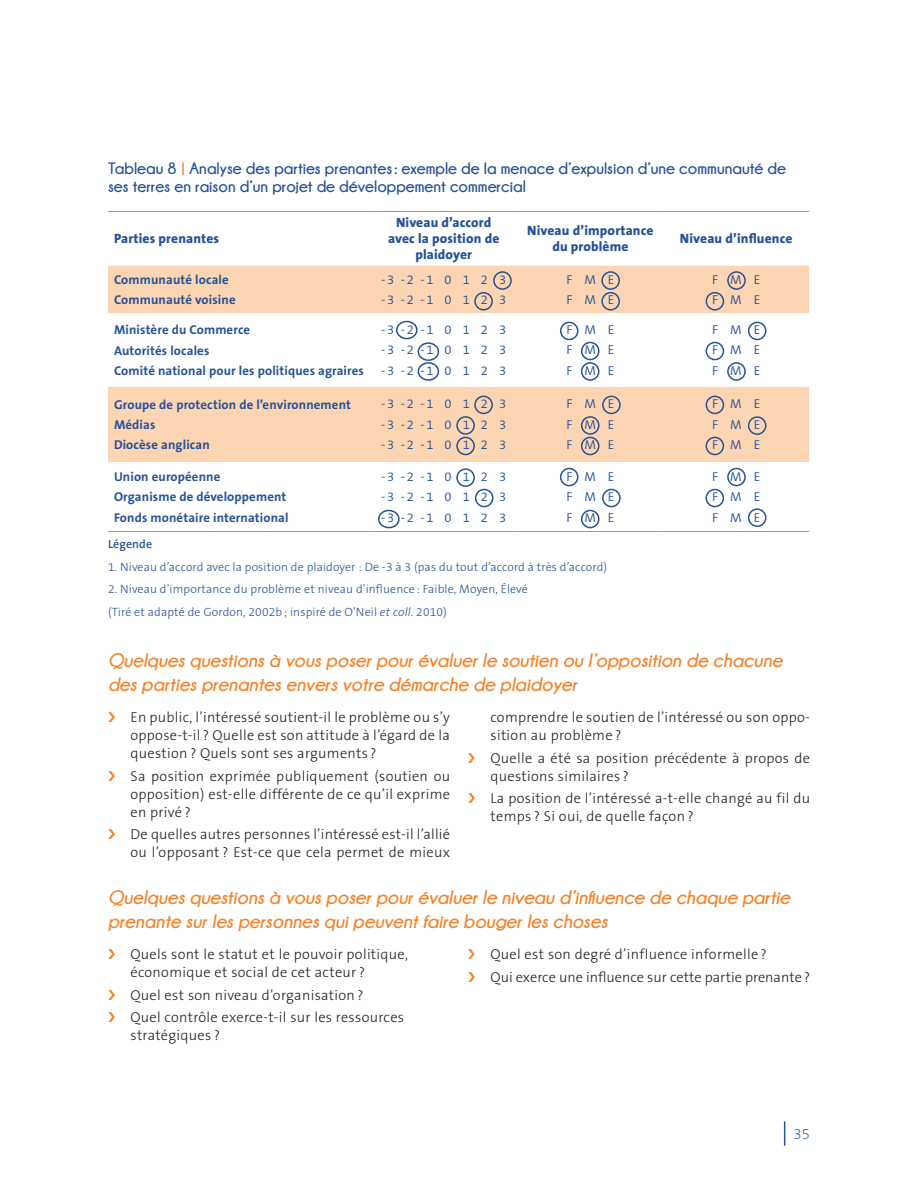
<style>
.page{position:relative;width:918px;height:1188px;background:#fff}
.page>*{position:absolute;margin:0;border:0;box-sizing:border-box;transform-origin:0 0}
.t1{font:italic 700 19.5px/24px "Champagne&Limousines";color:#f58229}
.t2{font:700 16.5px/18px "Champagne&Limousines";color:#265296}
.t3{font:200 15px "The Sans B2";color:#265296}
.t4{font:300 14.4px/18px "The Sans B3";letter-spacing:.02em;color:#231f20}
.t5{font:300 14.4px/22.5px "The Sans B3";color:#231f20}
.t6{font:800 13.5px/15.9px "The Sans B8";letter-spacing:.01em;color:#265296;text-align:center}
.t7{font:700 12.9px/20.4px "The Sans B7";letter-spacing:.01em;color:#265296}
.t8{font:300 12.9px/20.4px "The Sans B4";color:#265296;text-align:justify}
.t9{font:300 12px/22.5px "The Sans B3";letter-spacing:.01em;color:#265296}
.t10{font:600 12px "The Sans B6";letter-spacing:.01em;color:#265296}
.s1{color:#f58229}
.s2{font-style:italic}
</style>
<div class="page">
<svg style="left:784px;top:1121px;width:1px;height:25px"></svg>
<svg style="left:108px;top:266px;width:701px;height:196px;fill:#fdd5b3"></svg>
<hr style="left:108px;top:211px;width:262px;height:1px;background:#f58229">
<hr style="left:370px;top:211px;width:148px;height:1px;background:#f58229">
<hr style="left:518px;top:211px;width:145px;height:1px;background:#f58229">
<hr style="left:663px;top:211px;width:146px;height:1px;background:#f58229">
<hr style="left:108px;top:531px;width:262px;height:1px;background:#f58229">
<hr style="left:370px;top:531px;width:148px;height:1px;background:#f58229">
<hr style="left:518px;top:531px;width:145px;height:1px;background:#f58229">
<hr style="left:663px;top:531px;width:146px;height:1px;background:#f58229">
<div style="left:493px;top:271px;width:19px;height:19px;border:2px solid #265296;border-radius:50%"></div>
<div style="left:601px;top:271px;width:19px;height:19px;border:2px solid #265296;border-radius:50%"></div>
<div style="left:727px;top:271px;width:19px;height:19px;border:2px solid #265296;border-radius:50%"></div>
<div style="left:727px;top:362px;width:19px;height:19px;border:2px solid #265296;border-radius:50%"></div>
<div style="left:727px;top:468px;width:19px;height:18px;border:2px solid #265296;border-radius:50%"></div>
<div style="left:601px;top:292px;width:19px;height:19px;border:2px solid #265296;border-radius:50%"></div>
<div style="left:706px;top:342px;width:18px;height:18px;border:2px solid #265296;border-radius:50%"></div>
<div style="left:706px;top:396px;width:18px;height:18px;border:2px solid #265296;border-radius:50%"></div>
<div style="left:706px;top:292px;width:18px;height:19px;border:2px solid #265296;border-radius:50%"></div>
<div style="left:560px;top:322px;width:19px;height:18px;border:2px solid #265296;border-radius:50%"></div>
<div style="left:748px;top:322px;width:18px;height:18px;border:2px solid #265296;border-radius:50%"></div>
<div style="left:748px;top:416px;width:18px;height:19px;border:2px solid #265296;border-radius:50%"></div>
<div style="left:748px;top:508px;width:18px;height:19px;border:2px solid #265296;border-radius:50%"></div>
<div style="left:581px;top:342px;width:19px;height:18px;border:2px solid #265296;border-radius:50%"></div>
<div style="left:581px;top:362px;width:19px;height:19px;border:2px solid #265296;border-radius:50%"></div>
<div style="left:602px;top:396px;width:19px;height:18px;border:2px solid #265296;border-radius:50%"></div>
<div style="left:581px;top:416px;width:19px;height:19px;border:2px solid #265296;border-radius:50%"></div>
<div style="left:581px;top:437px;width:19px;height:18px;border:2px solid #265296;border-radius:50%"></div>
<div style="left:706px;top:437px;width:18px;height:18px;border:2px solid #265296;border-radius:50%"></div>
<div style="left:706px;top:489px;width:18px;height:18px;border:2px solid #265296;border-radius:50%"></div>
<div style="left:560px;top:468px;width:19px;height:18px;border:2px solid #265296;border-radius:50%"></div>
<div style="left:602px;top:489px;width:19px;height:18px;border:2px solid #265296;border-radius:50%"></div>
<div style="left:581px;top:510px;width:19px;height:18px;border:2px solid #265296;border-radius:50%"></div>
<div style="left:474px;top:292px;width:19px;height:19px;border:2px solid #265296;border-radius:50%"></div>
<div style="left:474px;top:396px;width:19px;height:18px;border:2px solid #265296;border-radius:50%"></div>
<div style="left:456px;top:416px;width:19px;height:19px;border:2px solid #265296;border-radius:50%"></div>
<div style="left:456px;top:437px;width:19px;height:18px;border:2px solid #265296;border-radius:50%"></div>
<div style="left:456px;top:468px;width:19px;height:19px;border:2px solid #265296;border-radius:50%"></div>
<div style="left:475px;top:489px;width:18px;height:18px;border:2px solid #265296;border-radius:50%"></div>
<div style="left:396px;top:321px;width:22px;height:18px;border:2px solid #265296;border-radius:50%"></div>
<div style="left:378px;top:510px;width:22px;height:18px;border:2px solid #265296;border-radius:50%"></div>
<div style="left:418px;top:342px;width:21px;height:19px;border:2px solid #265296;border-radius:50%"></div>
<div style="left:418px;top:362px;width:21px;height:19px;border:2px solid #265296;border-radius:50%"></div>
<p class="t2" style="left:108px;top:159px;width:679px">Tableau 8 <span class="s1">|</span> Analyse des parties prenantes: exemple de la menace d’expulsion d’une communauté de ses terres en raison d’un projet de développement commercial</p>
<p class="t6" style="left:114px;top:232px;width:107px">Parties prenantes</p>
<p class="t6" style="left:388px;top:216px;width:113px">Niveau d’accord avec la position de plaidoyer</p>
<p class="t6" style="left:527px;top:224px;width:128px">Niveau d’importance du problème</p>
<p class="t6" style="left:680px;top:232px;width:114px">Niveau d’influence</p>
<p class="t7" style="left:114px;top:270px;width:123px">Communauté locale<br>Communauté voisine</p>
<p class="t8" style="left:381px;top:270px;width:127px">-3 -2 -1 0 1 2 3 -3 -2 -1 0 1 2 3</p>
<p class="t8" style="left:566px;top:270px;width:50px">F M E<br>F M E</p>
<p class="t8" style="left:712px;top:270px;width:50px">F M E<br>F M E</p>
<p class="t7" style="left:114px;top:320px;width:251px">Ministère du Commerce<br>Autorités locales<br>Comité national pour les politiques agraires</p>
<p class="t8" style="left:381px;top:320px;width:127px">-3 -2 -1 0 1 2 3 -3 -2 -1 0 1 2 3 -3 -2 -1 0 1 2 3</p>
<p class="t8" style="left:566px;top:320px;width:50px">F M E F M E F M E</p>
<p class="t8" style="left:712px;top:320px;width:50px">F M E F M E F M E</p>
<p class="t7" style="left:114px;top:395px;width:239px">Groupe de protection de l’environnement<br>Médias<br>Diocèse anglican</p>
<p class="t8" style="left:381px;top:395px;width:127px">-3 -2 -1 0 1 2 3 -3 -2 -1 0 1 2 3 -3 -2 -1 0 1 2 3</p>
<p class="t8" style="left:566px;top:395px;width:50px">F M E F M E F M E</p>
<p class="t8" style="left:712px;top:395px;width:50px">F M E F M E F M E</p>
<p class="t7" style="left:114px;top:467px;width:176px">Union européenne<br>Organisme de développement<br>Fonds monétaire international</p>
<p class="t8" style="left:381px;top:467px;width:127px">-3 -2 -1 0 1 2 3 -3 -2 -1 0 1 2 3 -3 -2 -1 0 1 2 3</p>
<p class="t8" style="left:566px;top:467px;width:50px">F M E F M E F M E</p>
<p class="t8" style="left:712px;top:467px;width:50px">F M E F M E F M E</p>
<p class="t10" style="left:108px;top:538px;width:46px">Légende</p>
<p class="t9" style="left:108px;top:556px;width:501px">1. Niveau d’accord avec la position de plaidoyer : De -3 à 3 (pas du tout d’accord à très d’accord)</p>
<p class="t9" style="left:108px;top:579px;width:421px">2. Niveau d’importance du problème et niveau d’influence : Faible, Moyen, Élevé (Tiré et adapté de Gordon, 2002b ; inspiré de O’Neil <span class="s2">et coll</span>. 2010)</p>
<h1 class="t1" style="left:108px;top:648px;width:676px">Quelques questions à vous poser pour évaluer le soutien ou l’opposition de chacune des parties prenantes envers votre démarche de plaidoyer</h1>
<p class="t4" style="left:131px;top:709px;width:321px;text-align:justify">En public, l’intéressé soutient-il le problème ou s’y oppose-t-il ? Quelle est son attitude à l’égard de la question ? Quels sont ses arguments ?</p>
<p class="t4" style="left:131px;top:768px;width:321px;text-align:justify">Sa position exprimée publiquement (soutien ou opposition) est-elle différente de ce qu’il exprime en privé ?</p>
<p class="t4" style="left:131px;top:826px;width:321px">De quelles autres personnes l’intéressé est-il l’allié ou l’opposant ? Est-ce que cela permet de mieux</p>
<p class="t4" style="left:490px;top:709px;width:321px">comprendre le soutien de l’intéressé ou son oppo&shy;sition au problème ?</p>
<p class="t4" style="left:490px;top:750px;width:321px">Quelle a été sa position précédente à propos de questions similaires ?</p>
<p class="t4" style="left:491px;top:790px;width:321px">La position de l’intéressé a-t-elle changé au fil du temps ? Si oui, de quelle façon ?</p>
<h1 class="t1" style="left:108px;top:885px;width:684px">Quelques questions à vous poser pour évaluer le niveau d’influence de chaque partie prenante sur les personnes qui peuvent faire bouger les choses</h1>
<p class="t4" style="left:130px;top:946px;width:279px">Quels sont le statut et le pouvoir politique, économique et social de cet acteur ?</p>
<p class="t4" style="left:131px;top:985px;width:275px;line-height:22.5px">Quel est son niveau d’organisation ?<br>Quel contrôle exerce-t-il sur les ressources</p>
<p class="t4" style="left:130px;top:1027px;width:91px">stratégiques ?</p>
<p class="t5" style="left:490px;top:944px;width:321px">Quel est son degré d’influence informelle ?<br>Qui exerce une influence sur cette partie prenante?</p>
<p class="t3" style="left:794px;top:1126px;width:18px">35</p>
</div>
